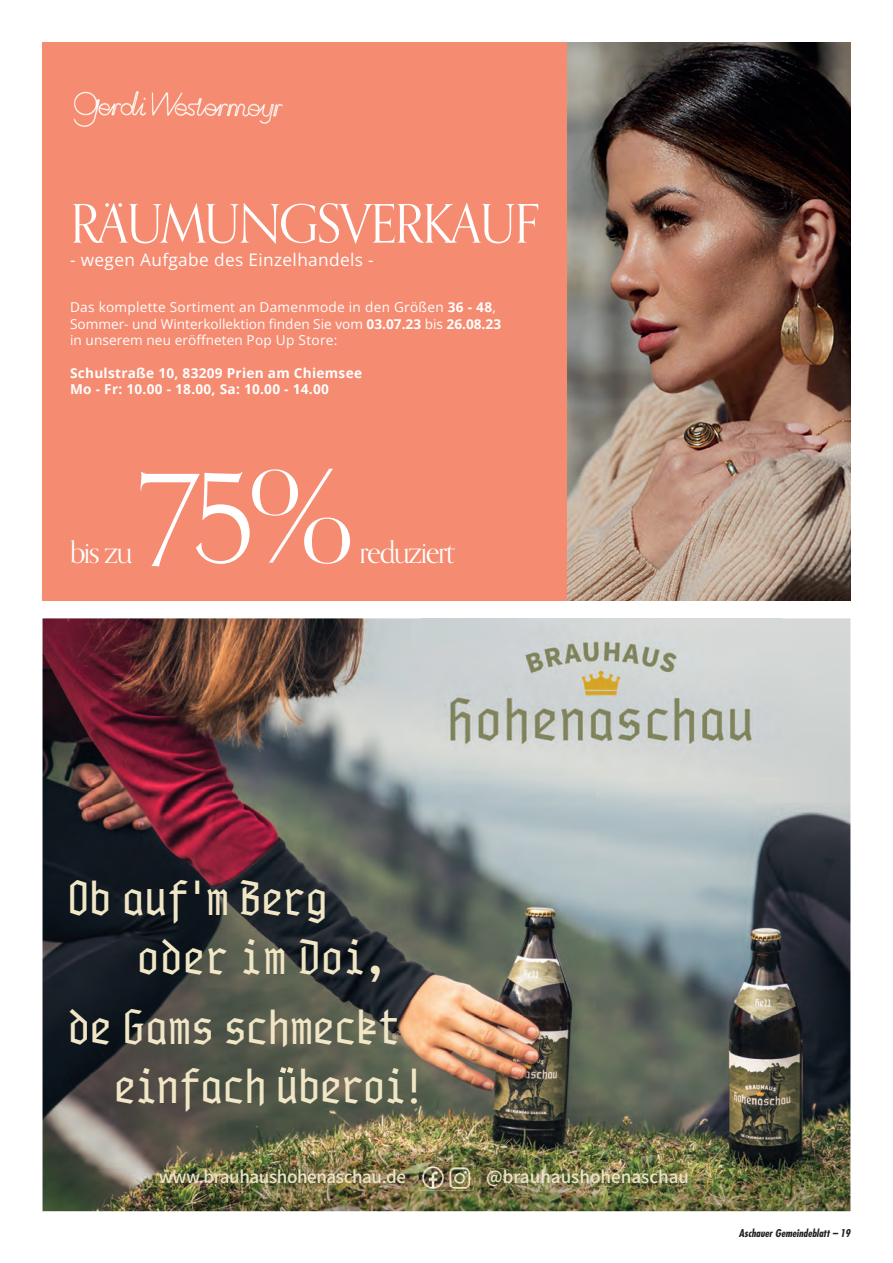
<style>
.page{position:relative;width:893px;height:1263px;background:#fff}
.page>*{position:absolute;margin:0;border:0;box-sizing:border-box;transform-origin:0 0}
.t1{font:122.4px "Orpheus Pro";color:#fff}
.t2{font:53.25px "Orpheus Pro";letter-spacing:-.035em;color:#fff}
.t3{font:44.85px/58.8px "Pragmata Pro Fraktur";letter-spacing:-.025em;color:#f1e7c6}
.t4{font:30.3px "Orpheus Pro";letter-spacing:-.05em;color:#fff}
.t5{font:17.25px "Open Sans";letter-spacing:.02em;color:#fff}
.t6{font:500 17.1px "Noto Sans KR";letter-spacing:-.025em;color:#ebe4c9}
.t7{font:500 17.1px "Noto Sans KR";color:#ebe4c9}
.t8{font:13.65px/16.4px "Open Sans";letter-spacing:.005em;color:#fff}
.t9{font:700 13.65px/16.4px "Open Sans";letter-spacing:.02em;color:#fff}
.t10{font:italic 700 condensed 10.5px "Futura";color:#231f20}
.s1{font-weight:700}
</style>
<div class="page">
<img style="left:43px;top:618px;width:807px;height:593px">
<img style="left:421px;top:618px;width:360px;height:158px">
<img style="left:419px;top:1165px;width:54px;height:25px">
<img style="left:419px;top:1169px;width:54px;height:17px">
<svg style="left:280px;top:1067px;width:13px;height:6px"></svg>
<div style="left:43px;top:43px;width:550px;height:558px;background:#f58b71"></div>
<img style="left:73px;top:91px;width:210px;height:36px">
<img style="left:567px;top:43px;width:283px;height:558px">
<h2 class="t2" style="left:70px;top:191px;width:471px">RÄUMUNGSVERKAUF</h2>
<p class="t5" style="left:70px;top:248px;width:305px">- wegen Aufgabe des Einzelhandels -</p>
<p class="t8" style="left:70px;top:299px;width:433px">Das komplette Sortiment an Damenmode in den Größen <span class="s1">36 - 48</span>,<br>Sommer- und Winterkollektion finden Sie vom <span class="s1">03.07.23</span> bis <span class="s1">26.08.23 </span>in unserem neu eröffneten Pop Up Store:</p>
<p class="t9" style="left:70px;top:364px;width:293px">Schulstraße 10, 83209 Prien am Chiemsee<br>Mo - Fr: 10.00 - 18.00, Sa: 10.00 - 14.00</p>
<h1 class="t1" style="left:138px;top:444px;width:218px">75%</h1>
<h3 class="t4" style="left:70px;top:533px;width:64px">bis zu</h3>
<h3 class="t4" style="left:359px;top:533px;width:97px">reduziert</h3>
<h3 class="t3" style="left:136px;top:869px;width:252px;text-indent:-70px">Ob auf'm Berg oder im Doi,</h3>
<h3 class="t3" style="left:113px;top:997px;width:314px;text-indent:-47px">de Gams schmeckt einfach uberoi!</h3>
<p class="t6" style="left:159px;top:1167px;width:249px">www.brauhaushohenaschau.de</p>
<p class="t7" style="left:486px;top:1167px;width:204px">@brauhaushohenaschau</p>
<p class="t10" style="left:739px;top:1227px;width:113px">Aschauer Gemeindeblatt – 19</p>
</div>
